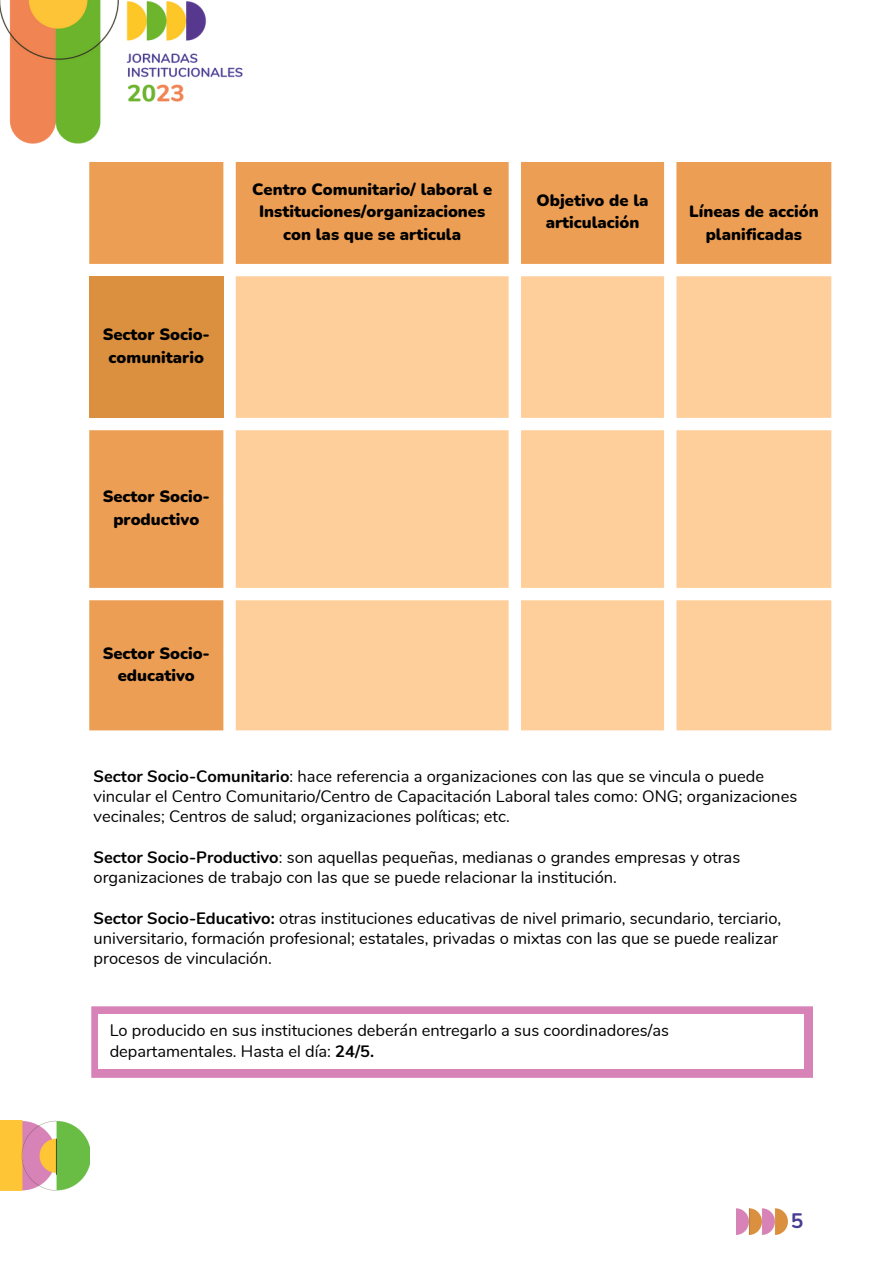
<style>
.page{position:relative;width:893px;height:1264px;background:#fff}
.page>*{position:absolute;margin:0;border:0;box-sizing:border-box;transform-origin:0 0}
.t1{font:700 21px "Nunito";color:#493d91}
.t2{font:16.5px/20.2px "Nunito";color:#000}
.t3{font:900 16.5px/22.5px "Nunito";color:#000;text-align:center}
.s1{font-weight:700}
</style>
<div class="page">
<img style="left:736px;top:1208px;width:51px;height:26px">
<img style="left:0;top:1120px;width:90px;height:70px">
<img style="left:0;top:0;width:243px;height:144px">
<svg style="left:89px;top:162px;width:742px;height:568px;fill:#ec9e54"></svg>
<div style="left:89px;top:276px;width:134px;height:142px;background:#db9040"></div>
<svg style="left:236px;top:276px;width:595px;height:454px;fill:#ffcf9b"></svg>
<div style="left:91px;top:1006px;width:722px;height:71px;background:#d783b7"></div>
<div style="left:98px;top:1014px;width:705px;height:55px;background:#fff"></div>
<p class="t3" style="left:103px;top:324px;width:109px">Sector Socio&shy;comunitario</p>
<p class="t3" style="left:252px;top:178px;width:241px">Centro Comunitario/ laboral e<br>Instituciones/organizaciones con las que se articula</p>
<p class="t3" style="left:536px;top:189px;width:113px">Objetivo de la articulación</p>
<p class="t3" style="left:689px;top:200px;width:131px">Líneas de acción planificadas</p>
<p class="t3" style="left:103px;top:485px;width:109px">Sector Socio&shy;productivo</p>
<p class="t3" style="left:103px;top:642px;width:109px">Sector Socio&shy;educativo</p>
<p class="t2" style="left:94px;top:766px;width:705px"><span class="s1">Sector Socio-Comunitario</span>: hace referencia a organizaciones con las que se vincula o puede vincular el Centro Comunitario/Centro de Capacitación Laboral tales como: ONG; organizaciones vecinales; Centros de salud; organizaciones políticas; etc.</p>
<p class="t2" style="left:94px;top:847px;width:648px"><span class="s1">Sector Socio-Productivo</span>: son aquellas pequeñas, medianas o grandes empresas y otras organizaciones de trabajo con las que se puede relacionar la institución.</p>
<p class="t2" style="left:94px;top:908px;width:689px"><span class="s1">Sector Socio-Educativo:</span> otras instituciones educativas de nivel primario, secundario, terciario, universitario, formación profesional; estatales, privadas o mixtas con las que se puede realizar procesos de vinculación.</p>
<p class="t2" style="left:110px;top:1020px;width:561px">Lo producido en sus instituciones deberán entregarlo a sus coordinadores/as departamentales. Hasta el día: <span class="s1">24/5.</span></p>
<p class="t1" style="left:790px;top:1206px;width:14px">5</p>
</div>
